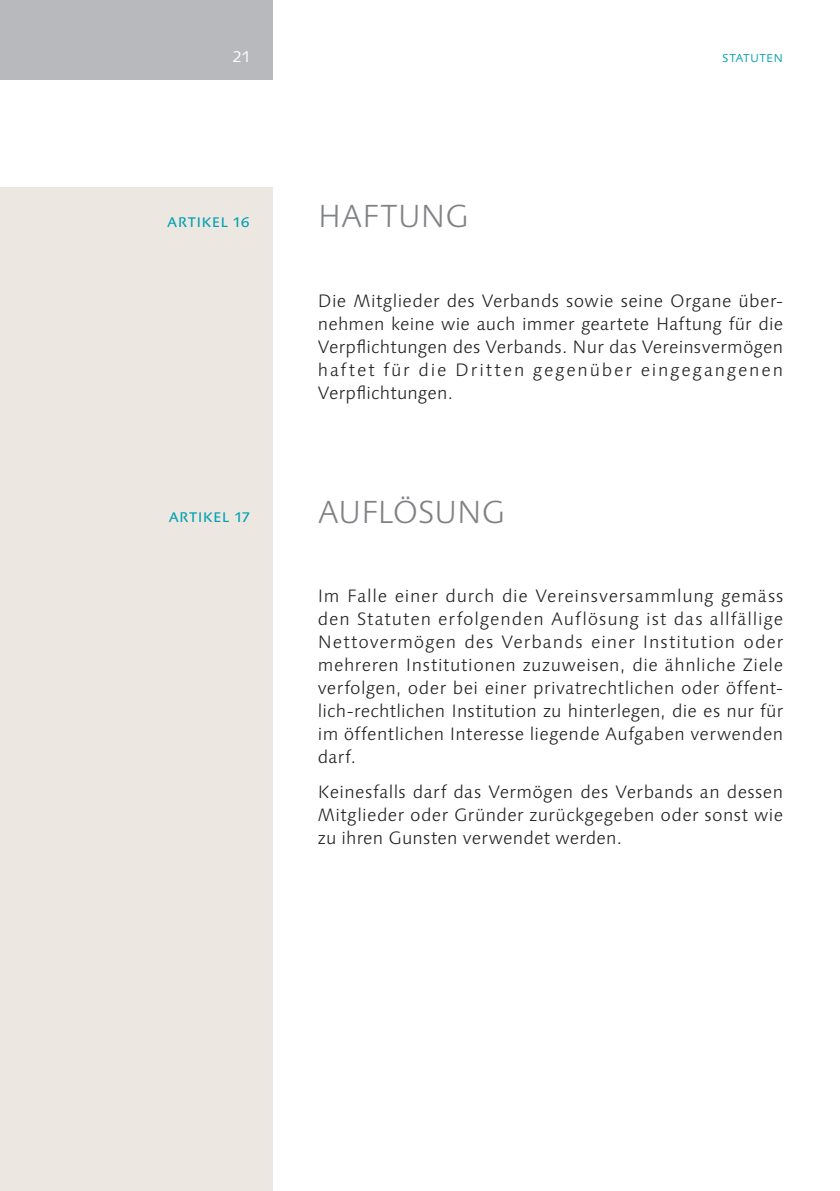
<style>
.page{position:relative;width:840px;height:1191px;background:#fff}
.page>*{position:absolute;margin:0;border:0;box-sizing:border-box;transform-origin:0 0}
.t1{font:300 32px "Linotype Syntax";letter-spacing:-.015em;color:#808285}
.t2{font:300 20px "Linotype Syntax SC";color:#fff}
.t3{font:300 18px/23px "Linotype Syntax";letter-spacing:.02em;color:#231f20;text-align:justify}
.t4{font:18px "Linotype Syntax SC";letter-spacing:.025em;color:#00a0b0}
.t5{font:300 15px "Linotype Syntax SC";letter-spacing:.015em;color:#00a0b0}
</style>
<div class="page">
<div style="left:0;top:0;width:272px;height:79px;background:#b8b9bc"></div>
<div style="left:0;top:187px;width:272px;height:1004px;background:#ece8e1"></div>
<p class="t2" style="left:233px;top:44px;width:18px">21</p>
<p class="t5" style="left:721px;top:48px;width:62px">statuten</p>
<p class="t4" style="left:167px;top:210px;width:84px">artikel 16</p>
<p class="t4" style="left:169px;top:505px;width:82px">artikel 17</p>
<h1 class="t1" style="left:317px;top:197px;width:153px">HAFTUNG</h1>
<p class="t3" style="left:317px;top:289px;width:466px">Die Mitglieder des Verbands sowie seine Organe über&shy;nehmen keine wie auch immer geartete Haftung für die Verpflichtungen des Verbands. Nur das Vereinsvermögen haftet für die Dritten gegenüber eingegangenen Verpflichtungen.</p>
<h1 class="t1" style="left:317px;top:493px;width:189px">AUFLÖSUNG</h1>
<p class="t3" style="left:317px;top:584px;width:466px">Im Falle einer durch die Vereinsversammlung gemäss den Statuten erfolgenden Auflösung ist das allfällige Nettovermögen des Verbands einer Institution oder mehreren Institutionen zuzuweisen, die ähnliche Ziele verfolgen, oder bei einer privatrechtlichen oder öffent&shy;lich-rechtlichen Institution zu hinterlegen, die es nur für im öffentlichen Interesse liegende Aufgaben verwenden darf.</p>
<p class="t3" style="left:317px;top:780px;width:466px">Keinesfalls darf das Vermögen des Verbands an dessen Mitglieder oder Gründer zurückgegeben oder sonst wie zu ihren Gunsten verwendet werden.</p>
</div>
